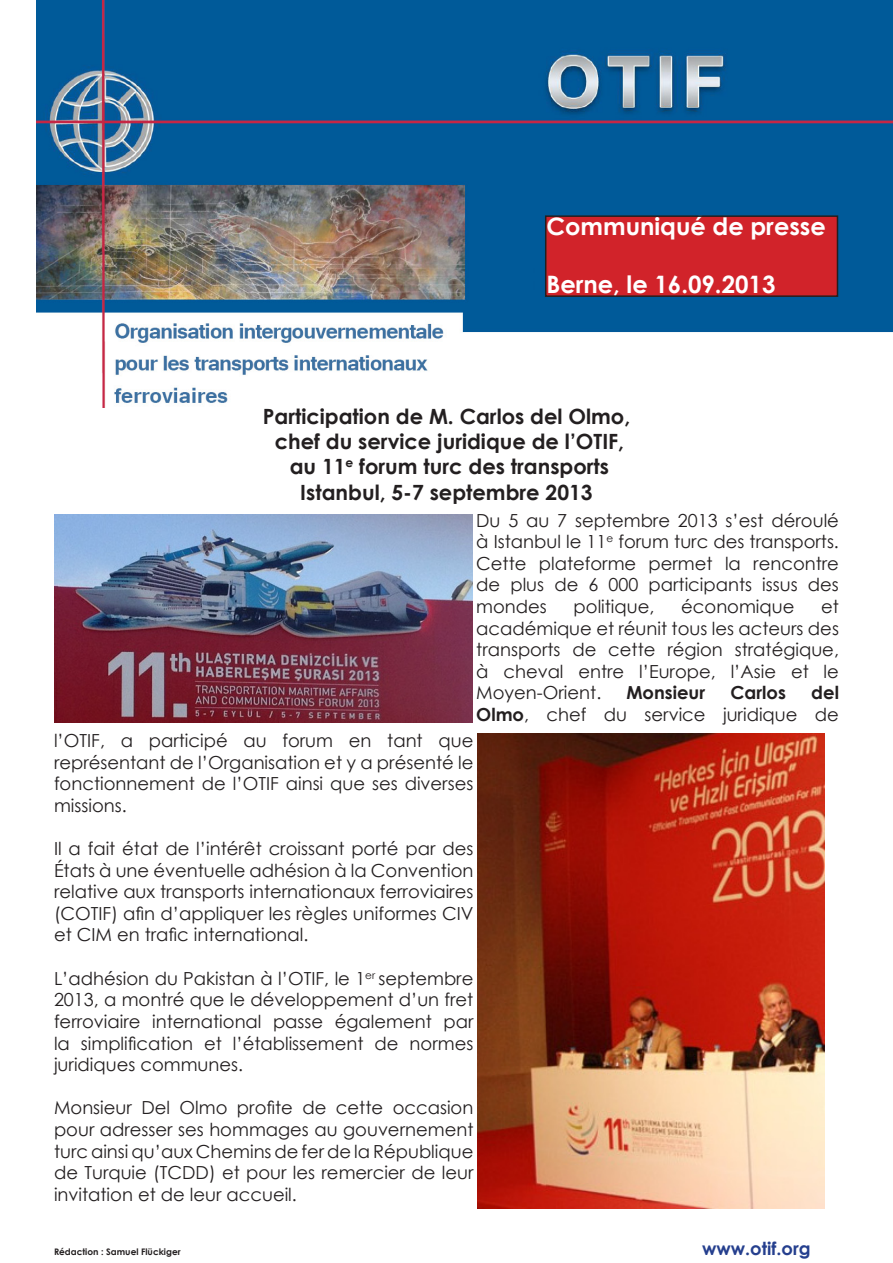
<style>
.page{position:relative;width:893px;height:1263px;background:#fff}
.page>*{position:absolute;margin:0;border:0;box-sizing:border-box;transform-origin:0 0}
.t1{font:700 24px "Century Gothic";color:#fff}
.t2{font:700 21px "Century Gothic";color:#231f20}
.t3{font:18px/21.6px "Century Gothic";color:#231f20;text-align:justify}
.t4{font:700 18px "Century Gothic";color:#231f20}
.t5{font:700 18px "Century Gothic";color:#253f8e}
.t6{font:700 9px "Century Gothic";color:#231f20}
.s1{font-weight:700}
</style>
<div class="page">
<img style="left:37px;top:0;width:856px;height:408px">
<svg style="left:544px;top:215px;width:295px;height:83px;background:#c4242c"></svg>
<img style="left:54px;top:515px;width:418px;height:207px">
<img style="left:478px;top:733px;width:346px;height:476px">
<p class="t1" style="left:546px;top:208px;width:281px">Communiqué de presse</p>
<p class="t1" style="left:546px;top:266px;width:230px">Berne, le 16.09.2013</p>
<p class="t2" style="left:263px;top:400px;width:369px">Participation de M. Carlos del Olmo,</p>
<p class="t2" style="left:275px;top:426px;width:351px">chef du service juridique de l’OTIF,</p>
<p class="t2" style="left:290px;top:451px;width:321px">au 11<sup>e</sup> forum turc des transports</p>
<p class="t2" style="left:300px;top:476px;width:294px">Istanbul, 5-7 septembre 2013</p>
<p class="t3" style="left:476px;top:509px;width:364px">Du 5 au 7 septembre 2013 s’est déroulé à Istanbul le 11<sup>e</sup> forum turc des transports.</p>
<p class="t3" style="left:476px;top:552px;width:364px">Cette plateforme permet la rencontre de plus de 6 000 participants issus des mondes</p>
<p class="t3" style="left:574px;top:595px;width:82px">politique,</p>
<p class="t3" style="left:681px;top:595px;width:115px">économique</p>
<p class="t3" style="left:476px;top:595px;width:364px;text-indent:345px">et académique et réunit tous les acteurs des transports de cette région stratégique, à cheval entre l’Europe, l’Asie et le Moyen-Orient.</p>
<p class="t4" style="left:626px;top:679px;width:80px">Monsieur</p>
<p class="t4" style="left:730px;top:679px;width:57px">Carlos</p>
<p class="t3" style="left:476px;top:682px;width:364px;text-align:right"><span class="s1">del<br>Olmo</span>, chef du service juridique de</p>
<p class="t3" style="left:54px;top:729px;width:421px">l’OTIF, a participé au forum en tant que représentant de l’Organisation et y a présenté le fonctionnement de l’OTIF ainsi que ses diverses missions.</p>
<p class="t3" style="left:54px;top:837px;width:421px">Il a fait état de l’intérêt croissant porté par des États à une éventuelle adhésion à la Convention relative aux transports internationaux ferroviaires (COTIF) afin d’appliquer les règles uniformes CIV et CIM en trafic international.</p>
<p class="t3" style="left:54px;top:967px;width:421px">L’adhésion du Pakistan à l’OTIF, le 1<sup>er</sup> septembre 2013, a montré que le développement d’un fret ferroviaire international passe également par la simplification et l’établissement de normes juridiques communes.</p>
<p class="t3" style="left:54px;top:1097px;width:421px">Monsieur Del Olmo profite de cette occasion pour adresser ses hommages au gouvernement turc ainsi qu’aux Chemins de fer de la République de Turquie (TCDD) et pour les remercier de leur invitation et de leur accueil.</p>
<p class="t6" style="left:54px;top:1245px;width:128px">Rédaction : Samuel Flückiger</p>
<p class="t5" style="left:702px;top:1235px;width:110px">www.otif.org</p>
</div>
